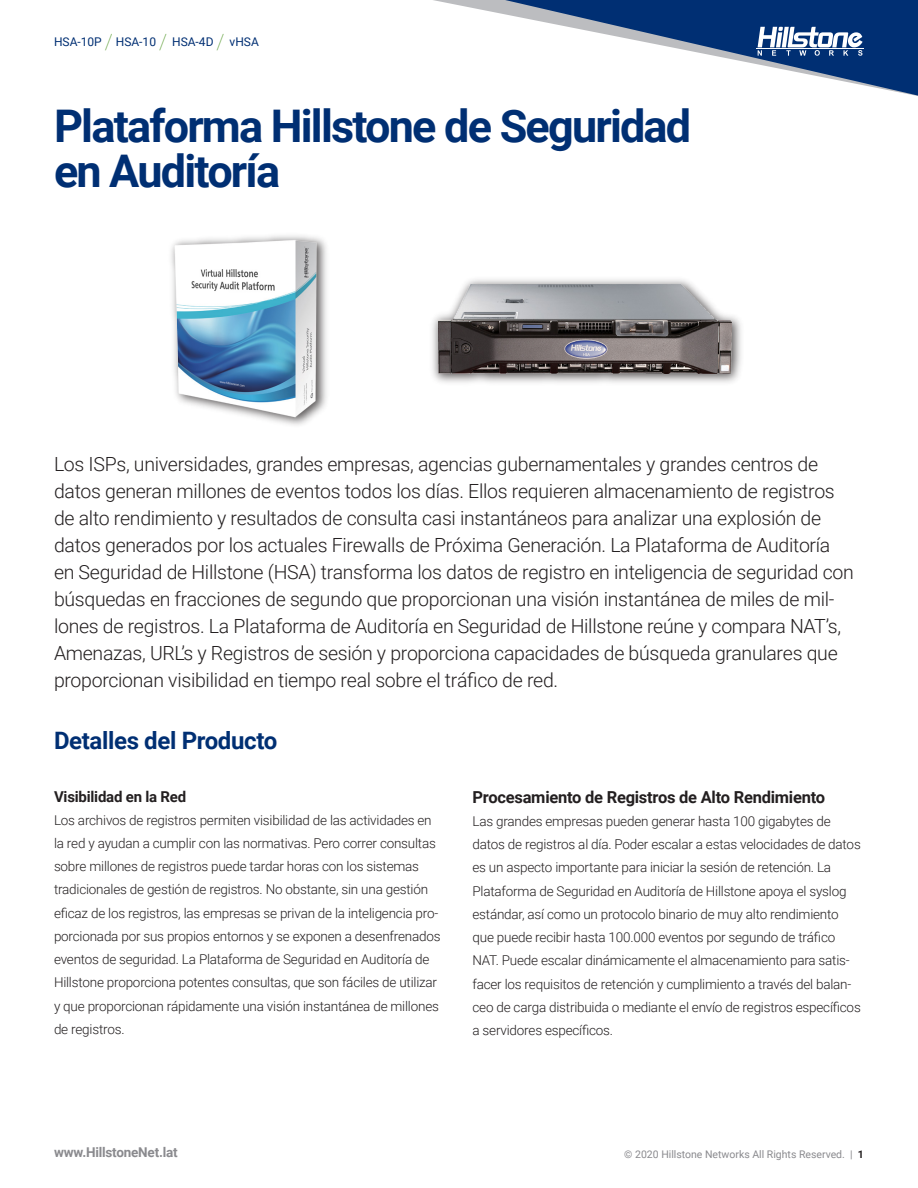
<style>
.page{position:relative;width:918px;height:1188px;background:#fff}
.page>*{position:absolute;margin:0;border:0;box-sizing:border-box;transform-origin:0 0}
.t1{font:700 45px/45px "Roboto";letter-spacing:-.04em;color:#002f73}
.H4_Text_Subhead{font:700 24px "Roboto";letter-spacing:-.015em;color:#002f73}
.Pg_1_Intro{font:300 19.5px/27px "Roboto";letter-spacing:-.015em;color:#231f20}
.Text__body{font:700 16.5px "Roboto";letter-spacing:-.015em;color:#231f20}
.H4_Text_Subhead-2{font:700 15px "Roboto";letter-spacing:-.015em;color:#231f20}
.H4_Text_Subhead-3{font:300 13.5px/23.2px "Roboto";letter-spacing:-.015em;color:#231f20}
.Text__body-2{font:300 13.5px/23.2px "Roboto";letter-spacing:-.015em;color:#231f20}
.t2{font:700 13.5px "Roboto";letter-spacing:-.015em;color:#8a8a8e}
.t3{font:12px "Roboto";color:#002f73}
.t4{font:10.5px "Roboto";color:#8a8a8e}
.s1{font-weight:100;font-size:21px;color:#589b31}
.s2{font-weight:700;color:#231f20}
</style>
<div class="page">
<svg style="left:447px;top:0;width:471px;height:96px"></svg>
<svg style="left:758px;top:27px;width:105px;height:29px"></svg>
<hr style="left:756px;top:49px;width:108px;height:1px;background:#fff">
<img style="left:432px;top:279px;width:309px;height:104px">
<img style="left:323px;top:240px;width:4px;height:168px">
<img style="left:171px;top:235px;width:152px;height:190px">
<p class="t3" style="left:54px;top:33px;width:206px">HSA-10P <span class="s1">/</span> HSA-10 <span class="s1">/</span> HSA-4D <span class="s1">/</span> vHSA</p>
<h1 class="t1" style="left:54px;top:102px;width:639px">Plataforma Hillstone de Seguridad en Auditoría</h1>
<p class="Pg_1_Intro" style="left:54px;top:450px;width:801px">Los ISPs, universidades, grandes empresas, agencias gubernamentales y grandes centros de datos generan millones de eventos todos los días. Ellos requieren almacenamiento de registros de alto rendimiento y resultados de consulta casi instantáneos para analizar una explosión de datos generados por los actuales Firewalls de Próxima Generación. La Plataforma de Auditoría en Seguridad de Hillstone (HSA) transforma los datos de registro en inteligencia de seguridad con búsquedas en fracciones de segundo que proporcionan una visión instantánea de miles de mil&shy;lones de registros. La Plataforma de Auditoría en Seguridad de Hillstone reúne y compara NAT’s, Amenazas, URL’s y Registros de sesión y proporciona capacidades de búsqueda granulares que proporcionan visibilidad en tiempo real sobre el tráfico de red.</p>
<p class="H4_Text_Subhead" style="left:54px;top:723px;width:225px">Detalles del Producto</p>
<p class="H4_Text_Subhead-2" style="left:54px;top:786px;width:134px">Visibilidad en la Red</p>
<p class="H4_Text_Subhead-3" style="left:54px;top:808px;width:388px">Los archivos de registros permiten visibilidad de las actividades en la red y ayudan a cumplir con las normativas. Pero correr consultas sobre millones de registros puede tardar horas con los sistemas tradicionales de gestión de registros. No obstante, sin una gestión eficaz de los registros, las empresas se privan de la inteligencia pro&shy;porcionada por sus propios entornos y se exponen a desenfrenados eventos de seguridad. La Plataforma de Seguridad en Auditoría de Hillstone proporciona potentes consultas, que son fáciles de utilizar y que proporcionan rápidamente una visión instantánea de millones de registros.</p>
<p class="Text__body" style="left:472px;top:785px;width:354px">Procesamiento de Registros de Alto Rendimiento</p>
<p class="Text__body-2" style="left:472px;top:809px;width:390px">Las grandes empresas pueden generar hasta 100 gigabytes de datos de registros al día. Poder escalar a estas velocidades de datos es un aspecto importante para iniciar la sesión de retención. La Plataforma de Seguridad en Auditoría de Hillstone apoya el syslog estándar, así como un protocolo binario de muy alto rendimiento que puede recibir hasta 100.000 eventos por segundo de tráfico NAT. Puede escalar dinámicamente el almacenamiento para satis&shy;facer los requisitos de retención y cumplimiento a través del balan&shy;ceo de carga distribuida o mediante el envío de registros específicos a servidores específicos.</p>
<p class="t2" style="left:54px;top:1143px;width:125px">www.HillstoneNet.lat</p>
<p class="t4" style="left:624px;top:1146px;width:241px">© 2020 Hillstone Networks All Rights Reserved. | <span class="s2">1</span></p>
</div>
